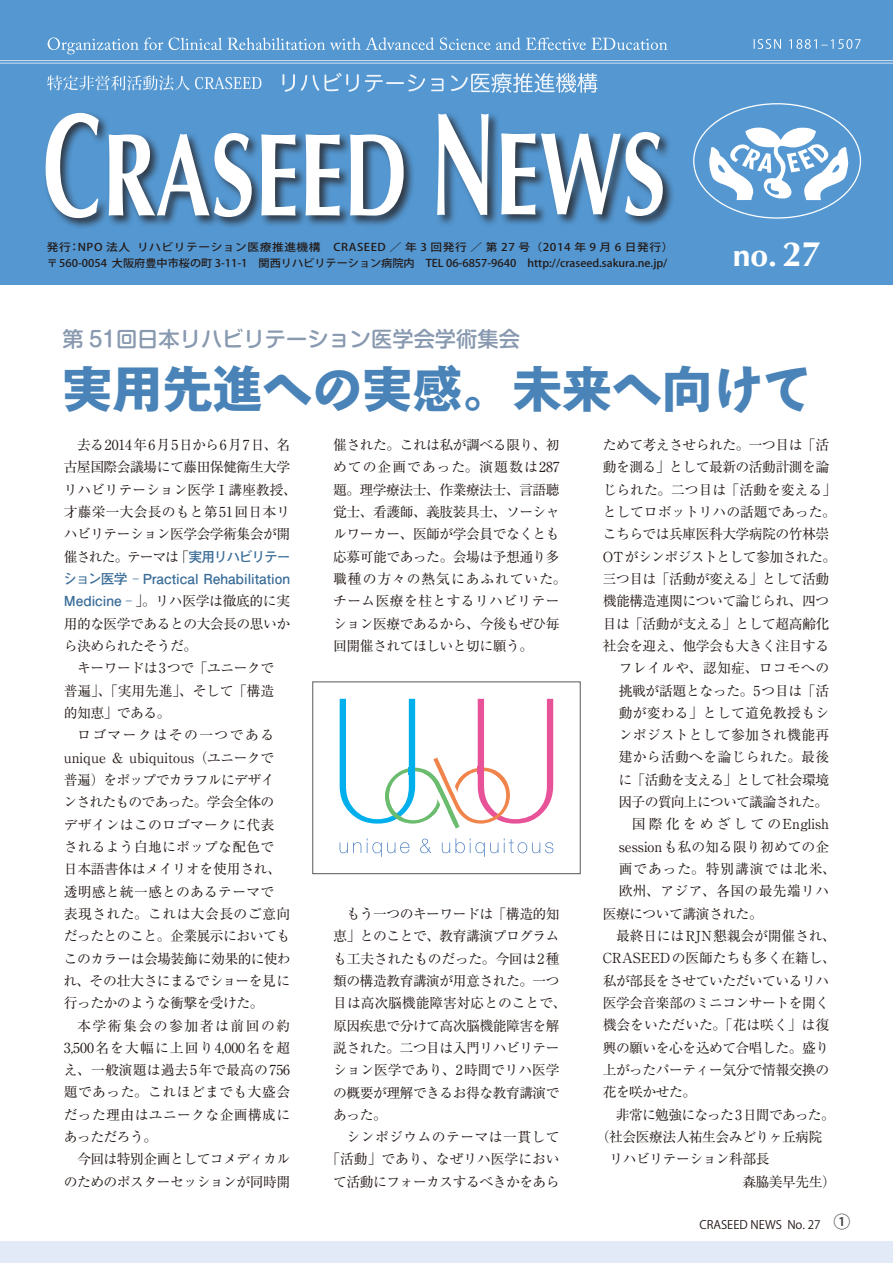
<style>
.page{position:relative;width:893px;height:1263px;background:#fff}
.page>*{position:absolute;margin:0;border:0;box-sizing:border-box;transform-origin:0 0}
.t1{font:700 49.95px "Gothic MB101 Pro";color:#4983b7}
.t2{font:700 31.95px "Optima";color:#fff}
.t3{font:500 21.3px "Shin M Go Pro";color:#8899b0}
.t4{font:500 16.95px "Koz Go Pro";color:#3f3b3a}
.t5{font:13.8px/22.4px "Ryumin Pro";letter-spacing:-.04em;color:#231916;text-align:justify}
.t6{font:13.8px/22.4px "Ryumin Pro";letter-spacing:-.015em;color:#231916}
.t7{font:13.8px/22.4px "Ryumin Pro";letter-spacing:-.005em;color:#231916;text-align:right}
.t8{font:13.8px/22.4px "Ryumin Pro";letter-spacing:-.01em;color:#231916;text-align:center}
.t9{font:13.8px "Ryumin Pro";letter-spacing:.025em;color:#231916}
.t10{font:13.8px "Ryumin Pro";letter-spacing:.015em;color:#231916}
.t11{font:700 13.8px "Futo Go B101 Pr 5";color:#396c98}
.t12{font:13.8px "Ryumin Pro";letter-spacing:.225em;color:#231916}
.t13{font:13.8px "Ryumin Pro";letter-spacing:.02em;color:#231916}
.t14{font:13.8px "Ryumin Pro";letter-spacing:.065em;color:#231916}
.t15{font:11.7px "Koz Go Pro";color:#231916}
.t16{font:500 10.65px/15.9px "Koz Go Pro";color:#231916;scale:1.1 1}
.s1{font-size:35.1px}
.s2{font-family:"Bokutoh N Std"}
.s3{font-family:"Futo Go B101 Pr 5";font-weight:700;color:#396c98}
.s4{font-family:"Ryumin Pro";font-weight:400}
.s5{color:#396c98}
</style>
<div class="page">
<div style="left:0;top:0;width:893px;height:285px;background:#5497d1"></div>
<svg style="left:48px;top:37px;width:813px;height:17px"></svg>
<svg style="left:47px;top:73px;width:550px;height:20px"></svg>
<hr style="left:0;top:60px;width:893px;height:1px;background:#d3e0f3">
<hr style="left:0;top:63px;width:893px;height:1px;background:#d3e0f3">
<div style="left:43px;top:111px;width:632px;height:119px;background:#231916;opacity:.75"></div>
<svg style="left:46px;top:113px;width:617px;height:105px"></svg>
<svg style="left:340px;top:699px;width:213px;height:129px"></svg>
<div style="left:409px;top:767px;width:6px;height:7px;background:#00afec"></div>
<svg style="left:340px;top:842px;width:21px;height:11px"></svg>
<svg style="left:367px;top:838px;width:43px;height:19px"></svg>
<svg style="left:420px;top:839px;width:11px;height:14px"></svg>
<svg style="left:442px;top:838px;width:56px;height:19px"></svg>
<svg style="left:504px;top:838px;width:49px;height:15px"></svg>
<svg style="left:709px;top:125px;width:139px;height:75px"></svg>
<div style="left:0;top:1242px;width:893px;height:21px;background:#e2eaf7"></div>
<p class="t16" style="left:47px;top:239px;width:571px">発行：NPO 法人 リハビリテーション医療推進機構　CRASEED ／ 年 3 回発行 ／ 第 27 号（2014 年 9 月 6 日発行）〒 560-0054 大阪府豊中市桜の町 3-11-1　関西リハビリテーション病院内　TEL 06-6857-9640　http://craseed.sakura.ne.jp/</p>
<h2 class="t2" style="left:733px;top:237px;width:90px">no. <span class="s1">27</span></h2>
<h3 class="t3" style="left:63px;top:322px;width:459px">第 51回日本リハビリテーション医学会学術集会</h3>
<h1 class="t1" style="left:63px;top:347px;width:751px">実用先進<span class="s2">への</span>実感。未来<span class="s2">へ</span>向<span class="s2">けて</span></h1>
<p class="t8" style="left:64px;top:433px;width:235px">去る2014年6月5日から6月7日、名<br>古屋国際会議場にて藤田保健衛生大学リハビリテーション医学Ⅰ講座教授、才藤栄一大会長のもと第51回日本リハビリテーション医学会学術集会が開催された。テーマは「<span class="s3">実用リハビリテー</span></p>
<p class="t11" style="left:63px;top:568px;width:228px">ション医学 <span class="s4">‒</span> Practical Rehabilitation</p>
<p class="t5" style="left:64px;top:589px;width:228px"><span class="s3">Medicine</span> <span class="s5">‒</span> 」。リハ医学は徹底的に実用的な医学であるとの大会長の思いから決められたそうだ。</p>
<p class="t5" style="left:64px;top:656px;width:212px;text-indent:13px">キーワードは3つで「ユニークで普遍」、「実用先進」、そして「構造的知恵」である。</p>
<p class="t6" style="left:63px;top:723px;width:229px;text-indent:14px">ロゴマークはその一つであるunique &amp; ubiquitous（ユニークで普遍）をポップでカラフルにデザインされたものであった。学会全体のデザインはこのロゴマークに代表されるよう白地にポップな配色で日本語書体はメイリオを使用され、透明感と統一感とのあるテーマで表現された。これは大会長のご意向だったとのこと。企業展示においてもこのカラーは会場装飾に効果的に使われ、その壮大さにまるでショーを見に行ったかのような衝撃を受けた。</p>
<p class="t5" style="left:64px;top:1013px;width:228px;text-indent:13px">本学術集会の参加者は前回の約3,500名を大幅に上回り4,000名を超え、一般演題は過去5年で最高の756題であった。これほどまでも大盛会だった理由はユニークな企画構成にあっただろう。</p>
<p class="t5" style="left:64px;top:1147px;width:228px;text-align:right">今回は特別企画としてコメディカルのためのポスターセッションが同時開</p>
<p class="t5" style="left:333px;top:433px;width:235px;text-align:left">催された。これは私が調べる限り、初めての企画であった。演題数は287題。理学療法士、作業療法士、言語聴覚士、看護師、義肢装具士、ソーシャルワーカー、医師が学会員でなくとも応募可能であった。会場は予想通り多職種の方々の熱気にあふれていた。チーム医療を柱とするリハビリテーション医療であるから、今後もぜひ毎回開催されてほしいと切に願う。</p>
<p class="t5" style="left:333px;top:902px;width:235px;text-align:left;text-indent:13px">もう一つのキーワードは「構造的知恵」とのことで、教育講演プログラムも工夫されたものだった。今回は2種類の構造教育講演が用意された。一つ目は高次脳機能障害対応とのことで、原因疾患で分けて高次脳機能障害を解説された。二つ目は入門リハビリテーション医学であり、2時間でリハ医学の概要が理解できるお得な教育講演であった。</p>
<p class="t7" style="left:326px;top:1125px;width:235px">シンポジウムのテーマは一貫して<br>「活動」であり、なぜリハ医学において活動にフォーカスするべきかをあら</p>
<p class="t5" style="left:603px;top:433px;width:228px">ためて考えさせられた。一つ目は「活</p>
<p class="t5" style="left:603px;top:455px;width:228px">動を測る」として最新の活動計測を論</p>
<p class="t7" style="left:603px;top:477px;width:235px">じられた。二つ目は「活動を変える」</p>
<p class="t7" style="left:603px;top:500px;width:235px">としてロボットリハの話題であった。</p>
<p class="t5" style="left:603px;top:522px;width:228px">こちらでは兵庫医科大学病院の竹林崇</p>
<p class="t5" style="left:603px;top:544px;width:235px">OTがシンポジストとして参加された。</p>
<p class="t5" style="left:603px;top:567px;width:228px">三つ目は「活動が変える」として活動</p>
<p class="t5" style="left:603px;top:589px;width:228px">機能構造連関について論じられ、四つ</p>
<p class="t5" style="left:603px;top:611px;width:228px">目は「活動が支える」として超高齢化</p>
<p class="t5" style="left:603px;top:634px;width:228px">社会を迎え、他学会も大きく注目する</p>
<p class="t9" style="left:619px;top:657px;width:212px">フレイルや、認知症、ロコモへの</p>
<p class="t5" style="left:619px;top:678px;width:212px">挑戦が話題となった。5つ目は「活</p>
<p class="t10" style="left:619px;top:702px;width:212px">動が変わる」として道免教授もシ</p>
<p class="t10" style="left:619px;top:724px;width:212px">ンポジストとして参加され機能再</p>
<p class="t13" style="left:619px;top:746px;width:212px">建から活動へを論じられた。最後</p>
<p class="t5" style="left:618px;top:767px;width:212px">に「活動を支える」として社会環境</p>
<p class="t5" style="left:618px;top:790px;width:211px">因子の質向上について議論された。</p>
<p class="t12" style="left:632px;top:813px;width:199px">国際化をめざしてのEnglish</p>
<p class="t7" style="left:619px;top:834px;width:212px">sessionも私の知る限り初めての企</p>
<p class="t14" style="left:619px;top:858px;width:219px">画であった。特別講演では北米、</p>
<p class="t9" style="left:619px;top:880px;width:212px">欧州、アジア、各国の最先端リハ</p>
<p class="t5" style="left:603px;top:901px;width:162px">医療について講演された。</p>
<p class="t8" style="left:616px;top:924px;width:222px">最終日にはRJN懇親会が開催され、</p>
<p class="t7" style="left:603px;top:946px;width:235px">CRASEEDの医師たちも多く在籍し、</p>
<p class="t5" style="left:603px;top:968px;width:228px">私が部長をさせていただいているリハ</p>
<p class="t5" style="left:603px;top:991px;width:228px">医学会音楽部のミニコンサートを開く</p>
<p class="t7" style="left:603px;top:1013px;width:228px">機会をいただいた。「花は咲く」は復</p>
<p class="t5" style="left:603px;top:1035px;width:228px">興の願いを心を込めて合唱した。盛り</p>
<p class="t5" style="left:603px;top:1058px;width:228px">上がったパーティー気分で情報交換の</p>
<p class="t5" style="left:603px;top:1080px;width:95px">花を咲かせた。</p>
<p class="t5" style="left:616px;top:1102px;width:220px">非常に勉強になった3日間であった。</p>
<p class="t5" style="left:596px;top:1125px;width:228px">（社会医療法人祐生会みどりヶ丘病院</p>
<p class="t5" style="left:610px;top:1147px;width:162px">リハビリテーション科部長</p>
<p class="t5" style="left:742px;top:1169px;width:95px">森脇美早先生）</p>
<p class="t15" style="left:699px;top:1217px;width:123px">CRASEED NEWS No. 27</p>
<p class="t4" style="left:833px;top:1211px;width:19px">①</p>
</div>
